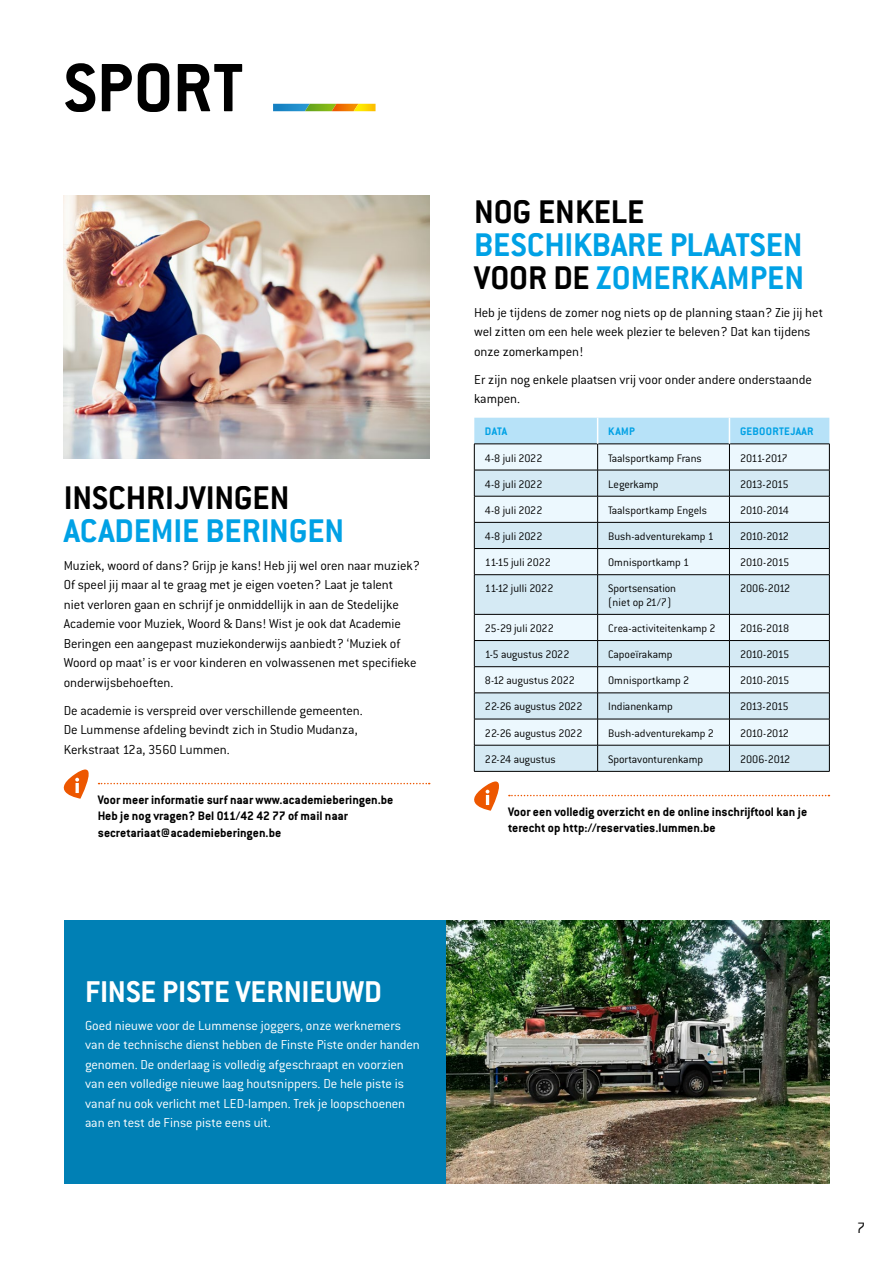
<style>
.page{position:relative;width:893px;height:1263px;background:#fff}
.page>*{position:absolute;margin:0;border:0;box-sizing:border-box;transform-origin:0 0}
.t1{font:700 75px "Conduit ITC";letter-spacing:.005em;color:#000}
.t2{font:700 36px/33px "Conduit ITC";color:#00a1e5}
.t3{font:700 36px "Conduit ITC";color:#000}
.t4{font:700 33px "Conduit ITC";color:#fff}
.t5{font:300 16.5px "Conduit ITC";color:#000}
.t6{font:300 14.25px/19.5px "Conduit ITC";letter-spacing:-.005em;color:#000}
.t7{font:300 14.25px/19.5px "Conduit ITC";letter-spacing:-.005em;color:#fff}
.t8{font:700 13.5px/16.5px "Conduit ITC";color:#000}
.t9{font:300 12px/13.5px "Conduit ITC";letter-spacing:-.01em;color:#000}
.t10{font:300 12px "Conduit ITC";letter-spacing:-.055em;color:#000}
.t11{font:700 12px "Conduit ITC";letter-spacing:.025em;color:#00a1e5}
.t12{font:300 12px "Conduit ITC";letter-spacing:-.05em;color:#000}
.s1{color:#000}
</style>
<div class="page">
<svg style="left:273px;top:104px;width:103px;height:7px"></svg>
<svg style="left:63px;top:769px;width:367px;height:30px"></svg>
<img style="left:64px;top:195px;width:365px;height:264px">
<div style="left:64px;top:920px;width:382px;height:264px;background:#0080b5"></div>
<svg style="left:475px;top:575px;width:354px;height:196px;background:#dbecf5"></svg>
<hr style="left:474px;top:574px;width:124px;height:1px;background:#000">
<hr style="left:474px;top:575px;width:1px;height:39px;background:#000">
<hr style="left:598px;top:574px;width:131px;height:1px;background:#000">
<hr style="left:597px;top:575px;width:1px;height:39px;background:#000">
<hr style="left:729px;top:574px;width:101px;height:1px;background:#000">
<hr style="left:729px;top:575px;width:1px;height:39px;background:#000">
<hr style="left:829px;top:575px;width:1px;height:39px;background:#000">
<hr style="left:474px;top:614px;width:124px;height:1px;background:#000">
<hr style="left:598px;top:614px;width:131px;height:1px;background:#000">
<hr style="left:729px;top:614px;width:101px;height:1px;background:#000">
<hr style="left:474px;top:640px;width:124px;height:1px;background:#000">
<hr style="left:598px;top:640px;width:131px;height:1px;background:#000">
<hr style="left:729px;top:640px;width:101px;height:1px;background:#000">
<hr style="left:474px;top:666px;width:124px;height:1px;background:#000">
<hr style="left:598px;top:666px;width:131px;height:1px;background:#000">
<hr style="left:729px;top:666px;width:101px;height:1px;background:#000">
<hr style="left:474px;top:693px;width:124px;height:1px;background:#000">
<hr style="left:598px;top:693px;width:131px;height:1px;background:#000">
<hr style="left:729px;top:693px;width:101px;height:1px;background:#000">
<hr style="left:474px;top:719px;width:124px;height:1px;background:#000">
<hr style="left:598px;top:719px;width:131px;height:1px;background:#000">
<hr style="left:729px;top:719px;width:101px;height:1px;background:#000">
<hr style="left:474px;top:745px;width:124px;height:1px;background:#000">
<svg style="left:474px;top:614px;width:1px;height:157px"></svg>
<hr style="left:598px;top:745px;width:131px;height:1px;background:#000">
<svg style="left:597px;top:614px;width:1px;height:157px"></svg>
<hr style="left:729px;top:745px;width:101px;height:1px;background:#000">
<svg style="left:729px;top:614px;width:1px;height:157px"></svg>
<svg style="left:829px;top:614px;width:1px;height:157px"></svg>
<hr style="left:474px;top:771px;width:124px;height:1px;background:#000">
<hr style="left:598px;top:771px;width:131px;height:1px;background:#000">
<hr style="left:729px;top:771px;width:101px;height:1px;background:#000">
<svg style="left:474px;top:418px;width:356px;height:156px;background:#d2e5ef"></svg>
<svg style="left:474px;top:781px;width:355px;height:30px"></svg>
<img style="left:446px;top:920px;width:383px;height:264px">
<h1 class="t1" style="left:64px;top:44px;width:181px">SPORT</h1>
<h2 class="t3" style="left:64px;top:476px;width:227px">INSCHRIJVINGEN</h2>
<h2 class="t2" style="left:64px;top:513px;width:282px">ACADEMIE BERINGEN</h2>
<p class="t6" style="left:64px;top:555px;width:358px">Muziek, woord of dans? Grijp je kans! Heb jij wel oren naar muziek?<br>Of speel jij maar al te graag met je eigen voeten? Laat je talent<br>niet verloren gaan en schrijf je onmiddellijk in aan de Stedelijke Academie voor Muziek, Woord &amp; Dans! Wist je ook dat Academie Beringen een aangepast muziekonderwijs aanbiedt? ‘Muziek of Woord op maat’ is er voor kinderen en volwassenen met specifieke onderwijsbehoeften.</p>
<p class="t6" style="left:64px;top:700px;width:301px">De academie is verspreid over verschillende gemeenten.<br>De Lummense afdeling bevindt zich in Studio Mudanza,<br>Kerkstraat 12a, 3560 Lummen.</p>
<p class="t8" style="left:98px;top:791px;width:297px">Voor meer informatie surf naar www.academieberingen.be<br>Heb je nog vragen? Bel 011/42 42 77 of mail naar secretariaat@academieberingen.be</p>
<h2 class="t3" style="left:474px;top:190px;width:172px">NOG ENKELE</h2>
<h2 class="t2" style="left:474px;top:227px;width:332px">BESCHIKBARE PLAATSEN<br><span class="s1">VOOR DE</span> ZOMERKAMPEN</h2>
<p class="t6" style="left:474px;top:302px;width:350px">Heb je tijdens de zomer nog niets op de planning staan? Zie jij het wel zitten om een hele week plezier te beleven? Dat kan tijdens onze zomerkampen!</p>
<p class="t6" style="left:474px;top:369px;width:339px">Er zijn nog enkele plaatsen vrij voor onder andere onderstaande kampen.</p>
<p class="t11" style="left:485px;top:425px;width:24px">DATA</p>
<p class="t11" style="left:608px;top:425px;width:28px">KAMP</p>
<p class="t11" style="left:740px;top:425px;width:75px">GEBOORTEJAAR</p>
<p class="t9" style="left:485px;top:451px;width:59px">4-8 juli 2022</p>
<p class="t9" style="left:608px;top:451px;width:95px">Taalsportkamp Frans</p>
<p class="t12" style="left:740px;top:451px;width:49px">2011-2017</p>
<p class="t9" style="left:485px;top:477px;width:59px">4-8 juli 2022</p>
<p class="t9" style="left:608px;top:477px;width:52px">Legerkamp</p>
<p class="t10" style="left:740px;top:477px;width:50px">2013-2015</p>
<p class="t9" style="left:485px;top:503px;width:59px">4-8 juli 2022</p>
<p class="t9" style="left:608px;top:503px;width:100px">Taalsportkamp Engels</p>
<p class="t10" style="left:740px;top:504px;width:50px">2010-2014</p>
<p class="t9" style="left:485px;top:529px;width:59px">4-8 juli 2022</p>
<p class="t9" style="left:608px;top:529px;width:107px">Bush-adventurekamp 1</p>
<p class="t10" style="left:740px;top:530px;width:50px">2010-2012</p>
<p class="t9" style="left:485px;top:556px;width:68px">11-15 juli 2022</p>
<p class="t9" style="left:608px;top:556px;width:83px">Omnisportkamp 1</p>
<p class="t10" style="left:740px;top:556px;width:51px">2010-2015</p>
<p class="t9" style="left:485px;top:582px;width:70px">11-12 julli 2022</p>
<p class="t9" style="left:608px;top:582px;width:69px">Sportsensation (niet op 21/7)</p>
<p class="t9" style="left:740px;top:582px;width:52px">2006-2012</p>
<p class="t9" style="left:485px;top:621px;width:71px">25-29 juli 2022</p>
<p class="t9" style="left:608px;top:621px;width:109px">Crea-activiteitenkamp 2</p>
<p class="t12" style="left:740px;top:622px;width:51px">2016-2018</p>
<p class="t9" style="left:485px;top:648px;width:86px">1-5 augustus 2022</p>
<p class="t9" style="left:608px;top:648px;width:66px">Capoeïrakamp</p>
<p class="t10" style="left:740px;top:648px;width:51px">2010-2015</p>
<p class="t9" style="left:485px;top:674px;width:92px">8-12 augustus 2022</p>
<p class="t9" style="left:608px;top:674px;width:83px">Omnisportkamp 2</p>
<p class="t10" style="left:740px;top:674px;width:51px">2010-2015</p>
<p class="t9" style="left:485px;top:700px;width:99px">22-26 augustus 2022</p>
<p class="t9" style="left:608px;top:700px;width:66px">Indianenkamp</p>
<p class="t10" style="left:740px;top:700px;width:50px">2013-2015</p>
<p class="t9" style="left:485px;top:726px;width:99px">22-26 augustus 2022</p>
<p class="t9" style="left:608px;top:726px;width:107px">Bush-adventurekamp 2</p>
<p class="t10" style="left:740px;top:726px;width:50px">2010-2012</p>
<p class="t9" style="left:485px;top:752px;width:72px">22-24 augustus</p>
<p class="t9" style="left:608px;top:752px;width:96px">Sportavonturenkamp</p>
<p class="t9" style="left:740px;top:752px;width:52px">2006-2012</p>
<p class="t8" style="left:508px;top:803px;width:301px">Voor een volledig overzicht en de online inschrijftool kan je terecht op http://reservaties.lummen.be</p>
<h3 class="t4" style="left:85px;top:972px;width:298px">FINSE PISTE VERNIEUWD</h3>
<p class="t7" style="left:85px;top:1016px;width:336px">Goed nieuwe voor de Lummense joggers, onze werknemers van de technische dienst hebben de Finste Piste onder handen genomen. De onderlaag is volledig afgeschraapt en voorzien van een volledige nieuwe laag houtsnippers. De hele piste is vanaf nu ook verlicht met LED-lampen. Trek je loopschoenen aan en test de Finse piste eens uit.</p>
<p class="t5" style="left:857px;top:1219px;width:10px">7</p>
</div>
